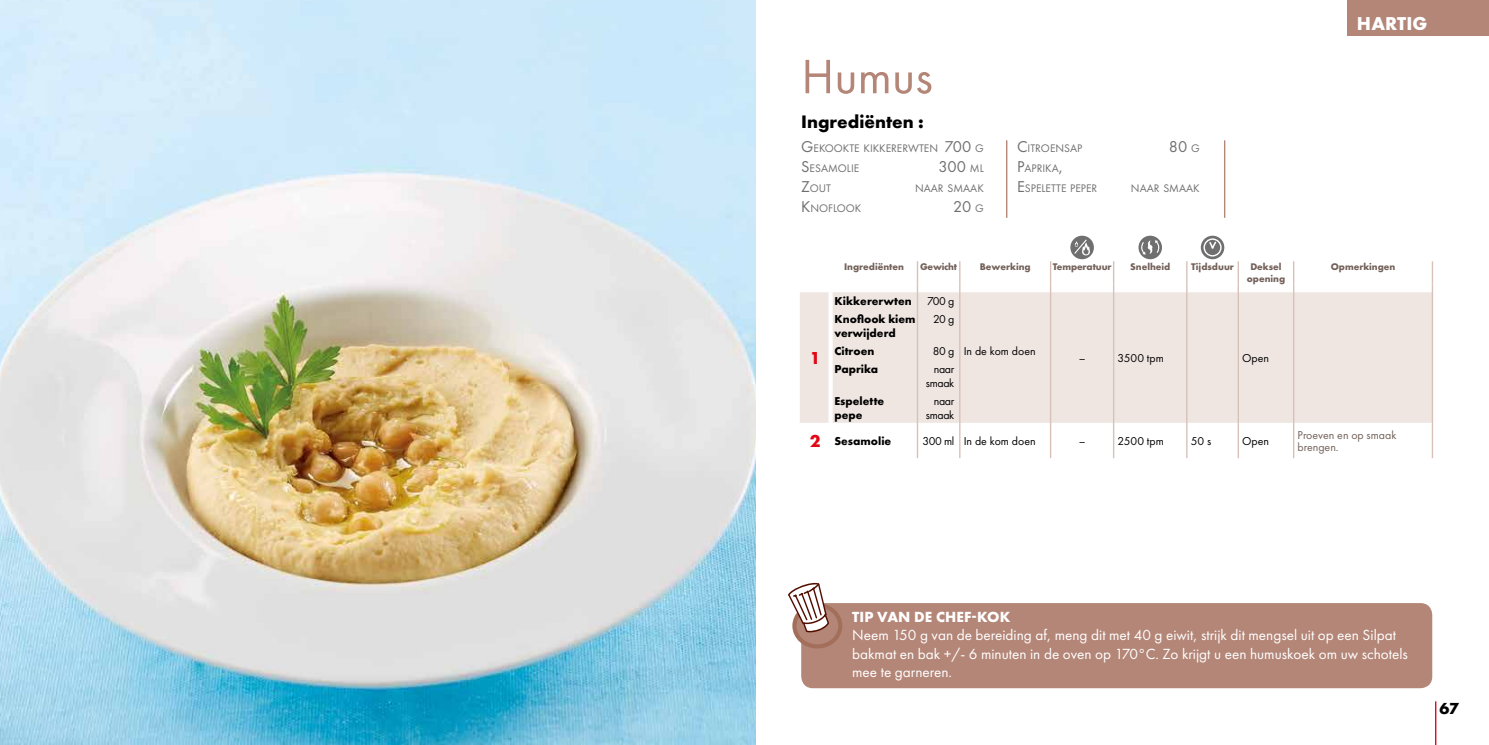
<style>
.page{position:relative;width:1489px;height:745px;background:#fff}
.page>*{position:absolute;margin:0;border:0;box-sizing:border-box;transform-origin:0 0}
.t1{font:50px "Futura New";color:#b48677}
.t2{font:700 19.38px "Futura New";letter-spacing:.01em;color:#fff}
.t3{font:700 18.75px "Futura New";color:#000}
.t4{font:700 18px "Futura New";color:#e20714}
.t5{font:700 16.62px "Futura New";color:#000}
.t6{font:16.25px "Futura New";color:#706f6f}
.t7{font:15.25px/18.2px "Futura New";color:#fff}
.t8{font:700 15.25px "Futura New";letter-spacing:.01em;color:#fff}
.t9{font:11.88px/17.8px "Futura New";color:#000;text-align:center}
.t10{font:700 11.88px/17.8px "Futura New";color:#000}
.t11{font:11.88px/12.5px "Futura New";color:#736059}
.t12{font:11.88px/17.8px "Futura New";letter-spacing:-.03em;color:#000;text-align:right}
.t13{font:11.38px/20px "Futura New";color:#706f6f}
.t14{font:700 10px/12px "Futura New";color:#736059;text-align:center}
.t15{font:700 10px "Futura New";letter-spacing:-.025em;color:#736059}
.s1{font-size:16.25px}
.s2{font-size:11.38px}
.s3{font-size:18px;color:#e20714}
</style>
<div class="page">
<img style="left:0;top:0;width:755px;height:744px">
<hr style="left:1434px;top:701px;width:2px;height:43px;background:#e20714">
<div style="left:800px;top:292px;width:631px;height:130px;background:#efe6e2"></div>
<hr style="left:916px;top:292px;width:2px;height:130px;background:#d8c1b8">
<hr style="left:959px;top:292px;width:1px;height:130px;background:#d8c1b8">
<hr style="left:1049px;top:292px;width:2px;height:130px;background:#d8c1b8">
<hr style="left:1112px;top:292px;width:2px;height:130px;background:#d8c1b8">
<hr style="left:1186px;top:292px;width:1px;height:130px;background:#d8c1b8">
<hr style="left:1237px;top:292px;width:1px;height:130px;background:#d8c1b8">
<hr style="left:1292px;top:292px;width:2px;height:130px;background:#d8c1b8">
<hr style="left:1431px;top:292px;width:1px;height:130px;background:#d8c1b8">
<hr style="left:916px;top:422px;width:2px;height:36px;background:#d8c1b8">
<hr style="left:959px;top:422px;width:1px;height:36px;background:#d8c1b8">
<hr style="left:1049px;top:422px;width:2px;height:36px;background:#d8c1b8">
<hr style="left:1112px;top:422px;width:2px;height:36px;background:#d8c1b8">
<hr style="left:1186px;top:422px;width:1px;height:36px;background:#d8c1b8">
<hr style="left:1237px;top:422px;width:1px;height:36px;background:#d8c1b8">
<hr style="left:1292px;top:422px;width:2px;height:36px;background:#d8c1b8">
<hr style="left:1431px;top:422px;width:1px;height:36px;background:#d8c1b8">
<svg style="left:828px;top:292px;width:4px;height:130px"></svg>
<svg style="left:1070px;top:235px;width:23px;height:24px"></svg>
<svg style="left:1138px;top:235px;width:23px;height:24px"></svg>
<svg style="left:1200px;top:235px;width:24px;height:24px"></svg>
<svg style="left:916px;top:238px;width:516px;height:54px"></svg>
<div style="left:801px;top:602px;width:630px;height:85px;background:#b48677;border-radius:12px"></div>
<svg style="left:794px;top:604px;width:46px;height:42px"></svg>
<div style="left:792px;top:602px;width:50px;height:46px;border:4px solid #a36f5b;border-radius:50%"></div>
<svg style="left:788px;top:582px;width:41px;height:50px"></svg>
<div style="left:1346px;top:0;width:142px;height:35px;background:#b48677"></div>
<hr style="left:1005px;top:140px;width:2px;height:78px;background:#b48677">
<hr style="left:1223px;top:140px;width:2px;height:78px;background:#b48677">
<h1 class="t1" style="left:801px;top:47px;width:133px">Humus</h1>
<p class="t3" style="left:801px;top:109px;width:124px">Ingrediënten :</p>
<p class="t13" style="left:801px;top:138px;width:184px"><span class="s1">G</span>EKOOKTE KIKKERERWTEN <span class="s1">700</span> G<br><span class="s1">S</span>ESAMOLIE</p>
<p class="t6" style="left:938px;top:157px;width:47px">300 <span class="s2">ML</span></p>
<p class="t13" style="left:801px;top:178px;width:31px"><span class="s1">Z</span>OUT</p>
<p class="t13" style="left:915px;top:178px;width:70px">NAAR SMAAK</p>
<p class="t13" style="left:801px;top:198px;width:62px"><span class="s1">K</span>NOFLOOK</p>
<p class="t6" style="left:953px;top:197px;width:32px">20 <span class="s2">G</span></p>
<p class="t13" style="left:1017px;top:138px;width:66px"><span class="s1">C</span>ITROEN SAP</p>
<p class="t6" style="left:1168px;top:137px;width:32px">80 <span class="s2">G</span></p>
<p class="t13" style="left:1017px;top:158px;width:82px"><span class="s1">P</span>APRIKA<span class="s1">,<br>E</span>SPELETTE PEPER</p>
<p class="t13" style="left:1130px;top:178px;width:70px">NAAR SMAAK</p>
<p class="t2" style="left:1356px;top:11px;width:72px">HARTIG</p>
<p class="t4" style="left:809px;top:346px;width:12px">1</p>
<p class="t14" style="left:844px;top:261px;width:62px">Ingrediënten</p>
<p class="t15" style="left:920px;top:260px;width:39px">Gewicht</p>
<p class="t14" style="left:979px;top:261px;width:53px">Bewerking</p>
<p class="t14" style="left:1052px;top:261px;width:60px">Temperatuur</p>
<p class="t14" style="left:1129px;top:261px;width:42px">Snelheid</p>
<p class="t14" style="left:1190px;top:261px;width:44px">Tijdsduur</p>
<p class="t14" style="left:1246px;top:261px;width:40px">Deksel opening</p>
<p class="t14" style="left:1330px;top:261px;width:66px">Opmerkingen</p>
<p class="t10" style="left:834px;top:291px;width:82px">Kikkererwten<br>Knoflook kiem</p>
<p class="t10" style="left:834px;top:323px;width:63px">verwijderd<br>Citroen<br>Paprika</p>
<p class="t10" style="left:834px;top:393px;width:51px;line-height:14.2px">Espelette pepe</p>
<p class="t9" style="left:927px;top:292px;width:29px">700 g<br>20 g</p>
<p class="t9" style="left:932px;top:341px;width:23px;text-align:left">80 g naar</p>
<p class="t12" style="left:925px;top:373px;width:30px">smaak naar</p>
<p class="t9" style="left:925px;top:406px;width:30px">smaak</p>
<p class="t9" style="left:963px;top:341px;width:73px">In de kom doen</p>
<p class="t9" style="left:1078px;top:349px;width:8px">–</p>
<p class="t9" style="left:1117px;top:349px;width:48px">3500 tpm</p>
<p class="t9" style="left:1242px;top:349px;width:28px">Open</p>
<p class="t10" style="left:809px;top:431px;width:83px"><span class="s3">2</span> Sesamolie</p>
<p class="t9" style="left:922px;top:431px;width:115px">300 ml In de kom doen</p>
<p class="t9" style="left:1078px;top:431px;width:8px">–</p>
<p class="t9" style="left:1117px;top:431px;width:48px">2500 tpm</p>
<p class="t9" style="left:1190px;top:431px;width:22px">50 s</p>
<p class="t9" style="left:1242px;top:431px;width:28px">Open</p>
<p class="t11" style="left:1297px;top:428px;width:100px">Proeven en op smaak brengen.</p>
<p class="t8" style="left:852px;top:606px;width:160px">TIP VAN DE CHEF-KOK</p>
<p class="t7" style="left:852px;top:625px;width:557px">Neem 150 g van de bereiding af, meng dit met 40 g eiwit, strijk dit mengsel uit op een Silpat bakmat en bak +/- 6 minuten in de oven op 170°C. Zo krijgt u een humuskoek om uw schotels mee te garneren.</p>
<p class="t5" style="left:1439px;top:696px;width:21px">67</p>
</div>
